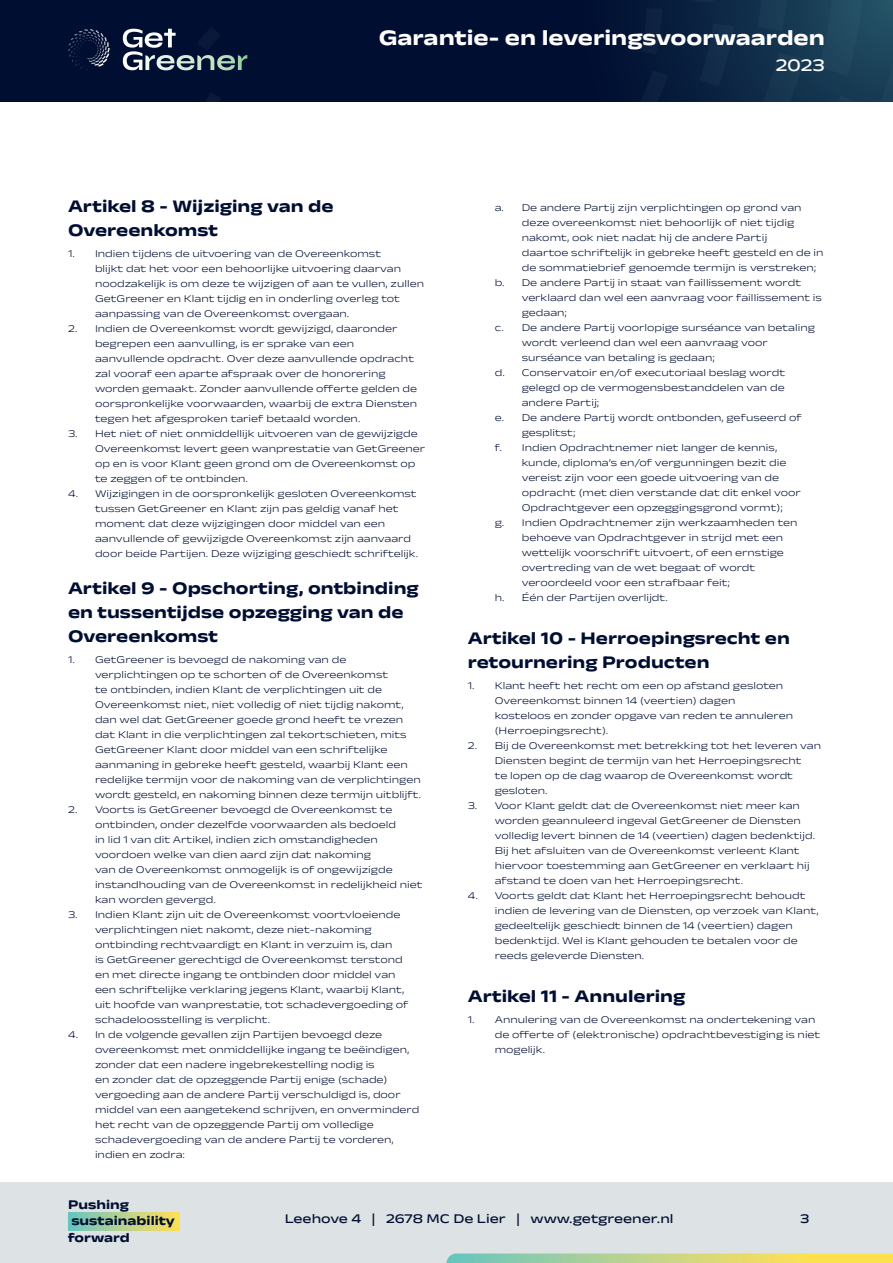
<style>
.page{position:relative;width:893px;height:1263px;background:#fff}
.page>*{position:absolute;margin:0;border:0;box-sizing:border-box;transform-origin:0 0}
.t1{font:700 22.5px "Anek Devanagari Expanded";color:#fff}
.Titel_-_Bold_12pt_bl{font:700 18px/24px "Anek Devanagari Expanded";color:#000e31}
.t2{font:500 18px "Anek Devanagari Expanded";color:#fff}
.t3{font:500 13.5px "Anek Devanagari Expanded";color:#000e31}
.t4{font:700 13.5px/16.5px "Anek Devanagari Expanded";color:#000e31}
.t5{font:300 10.5px/15px "Anek Devanagari Expanded";color:#000e31}
</style>
<div class="page">
<div style="left:0;top:1182px;width:893px;height:81px;background:#dde2e4"></div>
<div style="left:68px;top:1213px;width:111px;height:17px;background:linear-gradient(to right,#69c5c3,#ffe059)"></div>
<svg style="left:446px;top:1253px;width:447px;height:10px"></svg>
<div style="left:0;top:0;width:893px;height:102px;background:#000e31"></div>
<svg style="left:647px;top:0;width:106px;height:102px;fill:#09203f"></svg>
<svg style="left:753px;top:0;width:140px;height:102px"></svg>
<svg style="left:692px;top:0;width:22px;height:2px"></svg>
<div style="left:699px;top:23px;width:35px;height:64px;background:#112a47"></div>
<svg style="left:206px;top:93px;width:14px;height:9px"></svg>
<svg style="left:640px;top:8px;width:22px;height:46px"></svg>
<svg style="left:640px;top:70px;width:28px;height:32px"></svg>
<svg style="left:123px;top:28px;width:124px;height:42px"></svg>
<svg style="left:68px;top:29px;width:42px;height:41px"></svg>
<h1 class="t1" style="left:379px;top:25px;width:448px">Garantie- en leveringsvoorwaarden</h1>
<h2 class="t2" style="left:776px;top:55px;width:51px">2023</h2>
<p class="Titel_-_Bold_12pt_bl" style="left:68px;top:194px;width:267px">Artikel 8 - Wijziging van de<br>Overeenkomst</p>
<p class="t5" style="left:95px;top:246px;width:331px;text-indent:-27px">1. Indien tijdens de uitvoering van de Overeenkomst<br>blijkt dat het voor een behoorlijke uitvoering daarvan noodzakelijk is om deze te wijzigen of aan te vullen, zullen GetGreener en Klant tijdig en in onderling overleg tot aanpassing van de Overeenkomst overgaan.</p>
<p class="t5" style="left:95px;top:321px;width:324px;text-indent:-27px">2. Indien de Overeenkomst wordt gewijzigd, daaronder begrepen een aanvulling, is er sprake van een aanvullende opdracht. Over deze aanvullende opdracht zal vooraf een aparte afspraak over de honorering worden gemaakt. Zonder aanvullende offerte gelden de oorspronkelijke voorwaarden, waarbij de extra Diensten tegen het afgesproken tarief betaald worden.</p>
<p class="t5" style="left:95px;top:426px;width:332px;text-indent:-27px">3. Het niet of niet onmiddellijk uitvoeren van de gewijzigde Overeenkomst levert geen wanprestatie van GetGreener op en is voor Klant geen grond om de Overeenkomst op te zeggen of te ontbinden.</p>
<p class="t5" style="left:95px;top:486px;width:325px;text-indent:-27px">4. Wijzigingen in de oorspronkelijk gesloten Overeenkomst tussen GetGreener en Klant zijn pas geldig vanaf het moment dat deze wijzigingen door middel van een aanvullende of gewijzigde Overeenkomst zijn aanvaard door beide Partijen. Deze wijziging geschiedt schriftelijk.</p>
<p class="Titel_-_Bold_12pt_bl" style="left:68px;top:575px;width:352px">Artikel 9 - Opschorting, ontbinding en tussentijdse opzegging van de<br>Overeenkomst</p>
<p class="t5" style="left:95px;top:652px;width:328px;text-indent:-27px">1. GetGreener is bevoegd de nakoming van de verplichtingen op te schorten of de Overeenkomst<br>te ontbinden, indien Klant de verplichtingen uit de Overeenkomst niet, niet volledig of niet tijdig nakomt, dan wel dat GetGreener goede grond heeft te vrezen dat Klant in die verplichtingen zal tekortschieten, mits GetGreener Klant door middel van een schriftelijke aanmaning in gebreke heeft gesteld, waarbij Klant een redelijke termijn voor de nakoming van de verplichtingen wordt gesteld, en nakoming binnen deze termijn uitblijft.</p>
<p class="t5" style="left:95px;top:802px;width:329px;text-indent:-27px">2. Voorts is GetGreener bevoegd de Overeenkomst te ontbinden, onder dezelfde voorwaarden als bedoeld<br>in lid 1 van dit Artikel, indien zich omstandigheden voordoen welke van dien aard zijn dat nakoming<br>van de Overeenkomst onmogelijk is of ongewijzigde instandhouding van de Overeenkomst in redelijkheid niet kan worden gevergd.</p>
<p class="t5" style="left:95px;top:907px;width:315px;text-indent:-27px">3. Indien Klant zijn uit de Overeenkomst voortvloeiende verplichtingen niet nakomt, deze niet-nakoming ontbinding rechtvaardigt en Klant in verzuim is, dan<br>is GetGreener gerechtigd de Overeenkomst terstond en met directe ingang te ontbinden door middel van een schriftelijke verklaring jegens Klant, waarbij Klant, uit hoofde van wanprestatie, tot schadevergoeding of schadeloosstelling is verplicht.</p>
<p class="t5" style="left:95px;top:1027px;width:326px;text-indent:-27px">4. In de volgende gevallen zijn Partijen bevoegd deze overeenkomst met onmiddellijke ingang te beëindigen, zonder dat een nadere ingebrekestelling nodig is<br>en zonder dat de opzeggende Partij enige (schade) vergoeding aan de andere Partij verschuldigd is, door middel van een aangetekend schrijven, en onverminderd het recht van de opzeggende Partij om volledige schadevergoeding van de andere Partij te vorderen, indien en zodra:</p>
<p class="t5" style="left:495px;top:199px;width:308px">a. De andere Partij zijn verplichtingen op grond van</p>
<p class="t5" style="left:522px;top:214px;width:274px">deze overeenkomst niet behoorlijk of niet tijdig</p>
<p class="t5" style="left:522px;top:229px;width:247px">nakomt, ook niet nadat hij de andere Partij</p>
<p class="t5" style="left:522px;top:244px;width:303px">daartoe schriftelijk in gebreke heeft gesteld en de in</p>
<p class="t5" style="left:522px;top:259px;width:296px">de sommatiebrief genoemde termijn is verstreken;</p>
<p class="t5" style="left:495px;top:274px;width:308px">b. De andere Partij in staat van faillissement wordt</p>
<p class="t5" style="left:522px;top:289px;width:302px">verklaard dan wel een aanvraag voor faillissement is</p>
<p class="t5" style="left:522px;top:304px;width:47px">gedaan;</p>
<p class="t5" style="left:495px;top:319px;width:322px">c. De andere Partij voorlopige surséance van betaling</p>
<p class="t5" style="left:522px;top:334px;width:248px">wordt verleend dan wel een aanvraag voor</p>
<p class="t5" style="left:522px;top:349px;width:195px">surséance van betaling is gedaan;</p>
<p class="t5" style="left:495px;top:364px;width:292px">d. Conservatoir en/of executoriaal beslag wordt</p>
<p class="t5" style="left:522px;top:379px;width:264px">gelegd op de vermogensbestanddelen van de</p>
<p class="t5" style="left:522px;top:394px;width:79px">andere Partij;</p>
<p class="t5" style="left:495px;top:409px;width:309px">e. De andere Partij wordt ontbonden, gefuseerd of</p>
<p class="t5" style="left:522px;top:424px;width:55px">gesplitst;</p>
<p class="t5" style="left:495px;top:439px;width:284px">f. Indien Opdrachtnemer niet langer de kennis,</p>
<p class="t5" style="left:522px;top:454px;width:266px">kunde, diploma’s en/of vergunningen bezit die</p>
<p class="t5" style="left:522px;top:469px;width:259px">vereist zijn voor een goede uitvoering van de</p>
<p class="t5" style="left:522px;top:484px;width:281px">opdracht (met dien verstande dat dit enkel voor</p>
<p class="t5" style="left:522px;top:499px;width:263px">Opdrachtgever een opzeggingsgrond vormt);</p>
<p class="t5" style="left:495px;top:514px;width:304px">g. Indien Opdrachtnemer zijn werkzaamheden ten</p>
<p class="t5" style="left:522px;top:529px;width:263px">behoeve van Opdrachtgever in strijd met een</p>
<p class="t5" style="left:522px;top:544px;width:264px">wettelijk voorschrift uitvoert, of een ernstige</p>
<p class="t5" style="left:522px;top:559px;width:235px">overtreding van de wet begaat of wordt</p>
<p class="t5" style="left:522px;top:574px;width:210px">veroordeeld voor een strafbaar feit;</p>
<p class="t5" style="left:495px;top:589px;width:175px">h. Één der Partijen overlijdt.</p>
<p class="Titel_-_Bold_12pt_bl" style="left:468px;top:625px;width:324px">Artikel 10 - Herroepingsrecht en retournering Producten</p>
<p class="t5" style="left:495px;top:678px;width:300px;text-indent:-27px">1. Klant heeft het recht om een op afstand gesloten Overeenkomst binnen 14 (veertien) dagen kosteloos en zonder opgave van reden te annuleren (Herroepingsrecht).</p>
<p class="t5" style="left:495px;top:738px;width:328px;text-indent:-27px">2. Bij de Overeenkomst met betrekking tot het leveren van Diensten begint de termijn van het Herroepingsrecht<br>te lopen op de dag waarop de Overeenkomst wordt gesloten.</p>
<p class="t5" style="left:495px;top:798px;width:322px;text-indent:-27px">3. Voor Klant geldt dat de Overeenkomst niet meer kan worden geannuleerd ingeval GetGreener de Diensten volledig levert binnen de 14 (veertien) dagen bedenktijd.<br>Bij het afsluiten van de Overeenkomst verleent Klant hiervoor toestemming aan GetGreener en verklaart hij afstand te doen van het Herroepingsrecht.</p>
<p class="t5" style="left:495px;top:888px;width:325px;text-indent:-27px">4. Voorts geldt dat Klant het Herroepingsrecht behoudt indien de levering van de Diensten, op verzoek van Klant, gedeeltelijk geschiedt binnen de 14 (veertien) dagen bedenktijd. Wel is Klant gehouden te betalen voor de reeds geleverde Diensten.</p>
<p class="Titel_-_Bold_12pt_bl" style="left:468px;top:984px;width:219px">Artikel 11 - Annulering</p>
<p class="t5" style="left:495px;top:1012px;width:327px;text-indent:-27px">1. Annulering van de Overeenkomst na ondertekening van de offerte of (elektronische) opdrachtbevestiging is niet mogelijk.</p>
<p class="t4" style="left:68px;top:1196px;width:108px">Pushing sustainability forward</p>
<p class="t3" style="left:285px;top:1210px;width:390px">Leehove 4 | 2678 MC De Lier | www.getgreener.nl</p>
<p class="t3" style="left:800px;top:1210px;width:11px">3</p>
</div>
